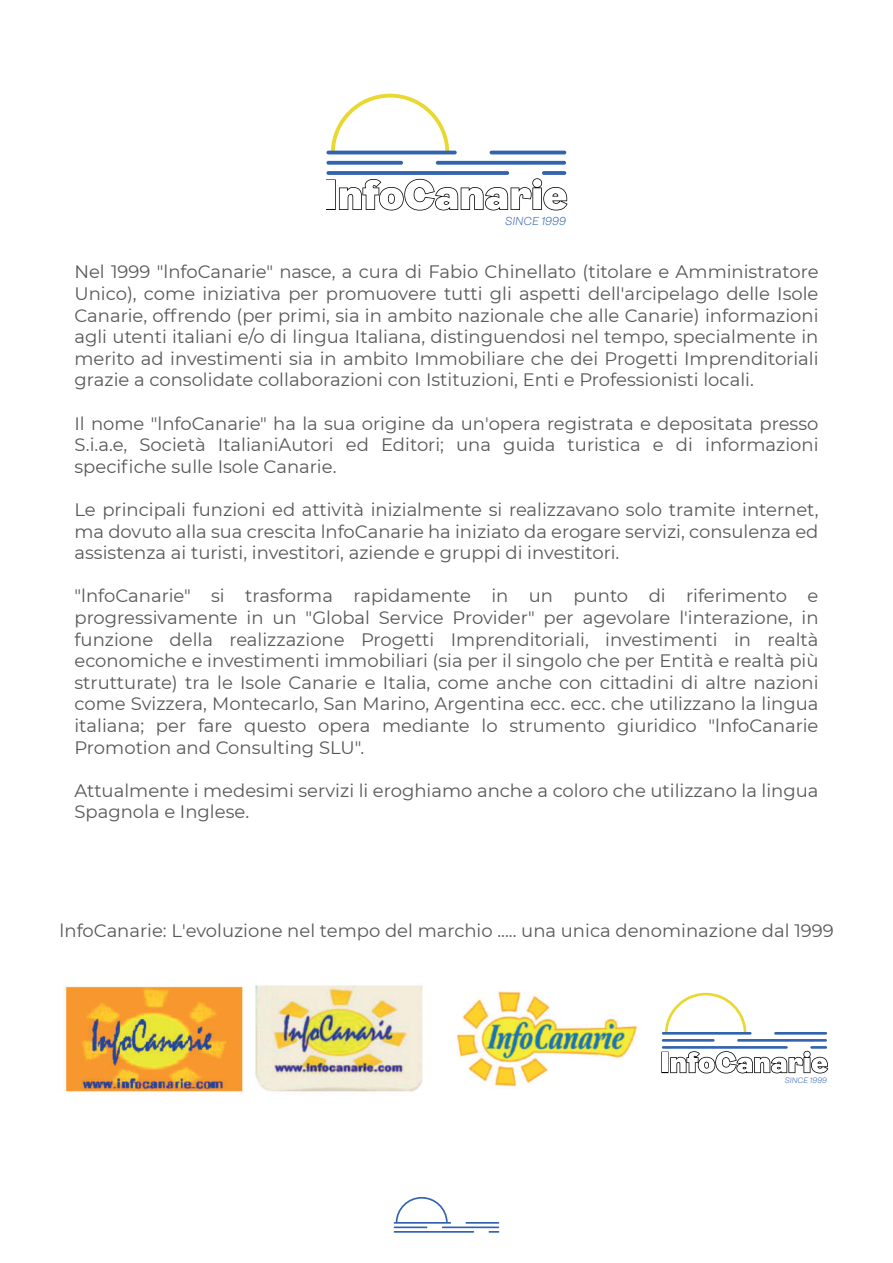
<style>
.page{position:relative;width:893px;height:1263px;background:#fff}
.page>*{position:absolute;margin:0;border:0;box-sizing:border-box;transform-origin:0 0}
.t1{font:18px/21.6px "Montserrat";color:#57585a;text-align:justify}
.t2{font:italic 300 11.55px "Ambit";color:#3263af}
.t3{font:italic 300 7.95px "Ambit";color:#3263af}
</style>
<div class="page">
<svg style="left:331px;top:94px;width:118px;height:57px"></svg>
<hr style="left:326px;top:151px;width:131px;height:3px;background:#3263af;border-radius:2px">
<hr style="left:490px;top:151px;width:76px;height:3px;background:#3263af;border-radius:2px">
<svg style="left:326px;top:161px;width:77px;height:4px"></svg>
<svg style="left:436px;top:161px;width:130px;height:4px"></svg>
<hr style="left:326px;top:171px;width:183px;height:4px;background:#3a69b1;border-radius:2px">
<hr style="left:542px;top:171px;width:24px;height:4px;background:#3968b1;border-radius:2px">
<svg style="left:338px;top:178px;width:230px;height:33px"></svg>
<svg style="left:665px;top:993px;width:81px;height:39px"></svg>
<hr style="left:662px;top:1032px;width:90px;height:2px;background:#3263af">
<hr style="left:774px;top:1032px;width:53px;height:2px;background:#3263af">
<hr style="left:662px;top:1039px;width:53px;height:3px;background:#3263af">
<hr style="left:737px;top:1039px;width:90px;height:3px;background:#3263af">
<hr style="left:662px;top:1046px;width:126px;height:3px;background:#3263af">
<hr style="left:810px;top:1046px;width:17px;height:3px;background:#3263af">
<div style="left:661px;top:1051px;width:7px;height:22px;border:2px solid #000001"></div>
<div style="left:662px;top:1052px;width:6px;height:20px;background:#fff"></div>
<svg style="left:670px;top:1050px;width:159px;height:24px"></svg>
<img style="left:64px;top:985px;width:574px;height:107px">
<img style="left:84px;top:1017px;width:139px;height:75px">
<img style="left:283px;top:1014px;width:110px;height:38px">
<img style="left:456px;top:991px;width:169px;height:95px">
<hr style="left:67px;top:987px;width:1px;height:103px;background:#f9a13b">
<hr style="left:242px;top:987px;width:1px;height:103px;background:#f9a13d">
<hr style="left:67px;top:987px;width:176px;height:1px;background:#f9a13d">
<svg style="left:394px;top:1197px;width:105px;height:36px"></svg>
<p class="t2" style="left:505px;top:215px;width:63px">SINCE 1999</p>
<p class="t1" style="left:74px;top:261px;width:746px">Nel 1999 "lnfoCanarie" nasce, a cura di Fabio Chinellato (titolare e Amministratore Unico), come iniziativa per promuovere tutti gli aspetti dell'arcipelago delle Isole Canarie, offrendo (per primi, sia in ambito nazionale che alle Canarie) informazioni agli utenti italiani e/o di lingua Italiana, distinguendosi nel tempo, specialmente in merito ad investimenti sia in ambito Immobiliare che dei Progetti Imprenditoriali grazie a consolidate collaborazioni con Istituzioni, Enti e Professionisti locali.</p>
<p class="t1" style="left:74px;top:412px;width:746px">Il nome "lnfoCanarie" ha la sua origine da un'opera registrata e depositata presso S.i.a.e, Società ItalianiAutori ed Editori; una guida turistica e di informazioni specifiche sulle Isole Canarie.</p>
<p class="t1" style="left:74px;top:498px;width:745px">Le principali funzioni ed attività inizialmente si realizzavano solo tramite internet, ma dovuto alla sua crescita lnfoCanarie ha iniziato da erogare servizi, consulenza ed assistenza ai turisti, investitori, aziende e gruppi di investitori.</p>
<p class="t1" style="left:74px;top:585px;width:746px">"lnfoCanarie" si trasforma rapidamente in un punto di riferimento e progressivamente in un "Global Service Provider" per agevolare l'interazione, in funzione della realizzazione Progetti Imprenditoriali, investimenti in realtà economiche e investimenti immobiliari (sia per il singolo che per Entità e realtà più strutturate) tra le Isole Canarie e Italia, come anche con cittadini di altre nazioni come Svizzera, Montecarlo, San Marino, Argentina ecc. ecc. che utilizzano la lingua italiana; per fare questo opera mediante lo strumento giuridico "lnfoCanarie Promotion and Consulting SLU".</p>
<p class="t1" style="left:74px;top:779px;width:745px">Attualmente i medesimi servizi li eroghiamo anche a coloro che utilizzano la lingua<br>Spagnola e Inglese.</p>
<p class="t1" style="left:60px;top:919px;width:776px">lnfoCanarie: L'evoluzione nel tempo del marchio ..... una unica denominazione dal 1999</p>
<p class="t3" style="left:785px;top:1076px;width:44px">SINCE 1999</p>
</div>
